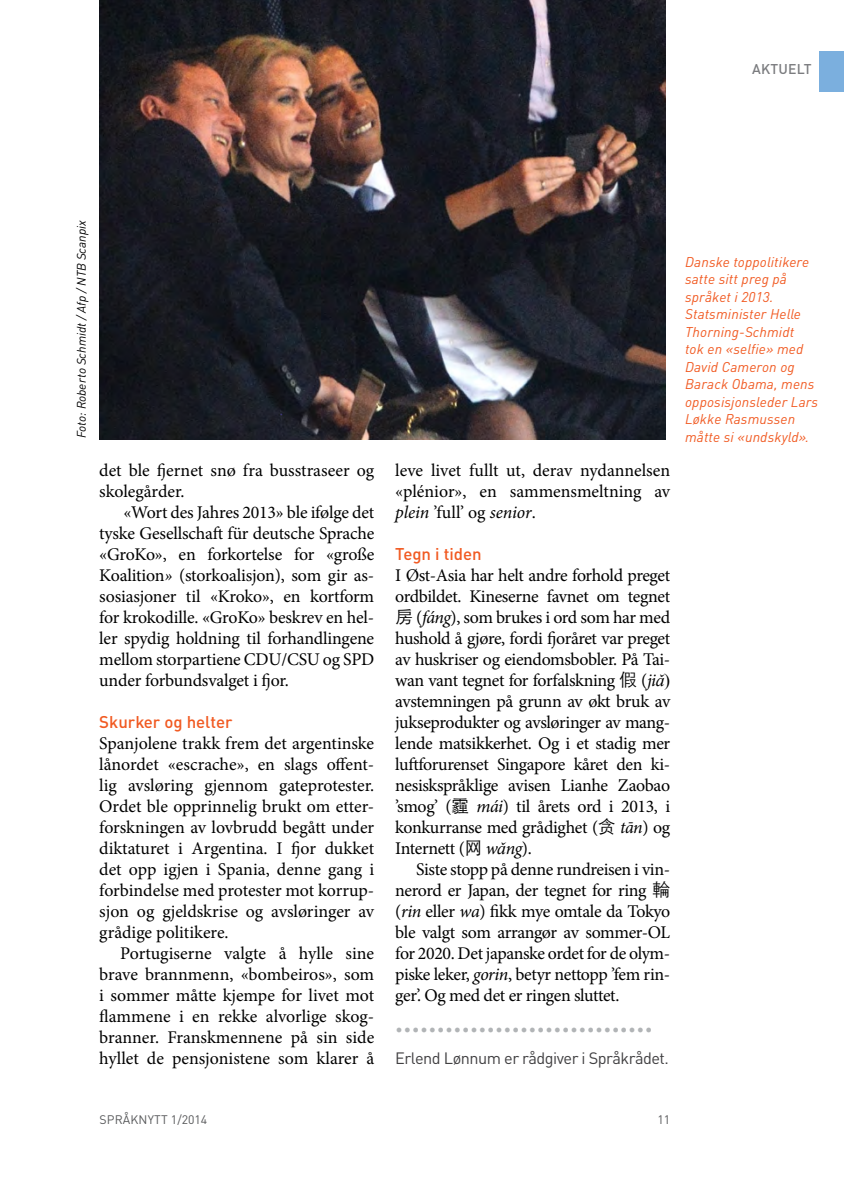
<style>
.page{position:relative;width:844px;height:1191px;background:#fff}
.page>*{position:absolute;margin:0;border:0;box-sizing:border-box;transform-origin:0 0}
.t1{font:700 31.5px "Minion Pro";color:#b1b4b6}
.t2{font:17.85px/21px "Minion Pro";letter-spacing:-.01em;color:#000;text-align:justify}
.t3{font:500 16.8px "DINOT";color:#f15a22}
.t4{font:16.28px "DINOT";color:#414042}
.t5{font:italic 14px/17.5px "DINOT";letter-spacing:.01em;color:#f15a22}
.t6{font:500 14px "DINOT";letter-spacing:.01em;color:#7b7c7f}
.t7{font:italic 12.25px "DINOT";letter-spacing:-.005em;color:#000}
.t8{font:12.25px "DINOT";color:#58595b}
.s1{font-style:italic}
.s2{font-family:"ST Heiti TC";font-weight:300}
.s3{font-family:"Times New Roman";font-style:italic}
.s4{font-family:"Times New Roman"}
</style>
<div class="page">
<div style="left:819px;top:51px;width:24px;height:41px;background:#7bafde"></div>
<img style="left:99px;top:0;width:566px;height:439px">
<p class="t6" style="left:752px;top:60px;width:61px">Aktuelt</p>
<p class="t7" style="left:74px;top:438px;width:219px;rotate:-90deg">Foto: Roberto Schmidt / Afp / NTB Scanpix</p>
<p class="t2" style="left:99px;top:459px;width:276px">det ble fjernet snø fra busstraseer og skolegårder.</p>
<p class="t2" style="left:99px;top:501px;width:276px;text-indent:24px">«Wort des Jahres 2013» ble ifølge det tyske Gesellschaft für deutsche Sprache «GroKo», en forkortelse for «große Koalition<span class="s1">»</span> (storkoalisjon), som gir as&shy;sosiasjoner til «Kroko», en kortform for krokodille. «GroKo» beskrev en hel&shy;ler spydig holdning til forhandlingene mellom storpartiene CDU/CSU og SPD under forbundsvalget i fjor.</p>
<p class="t3" style="left:99px;top:711px;width:135px">Skurker og helter</p>
<p class="t2" style="left:99px;top:732px;width:276px">Spanjolene trakk frem det argentinske lånordet «escrache», en slags offent&shy;lig avsløring gjennom gateprotester.<br>Ordet ble opprinnelig brukt om etter&shy;forskningen av lovbrudd begått under diktaturet i Argentina. I fjor dukket det opp igjen i Spania, denne gang i forbindelse med protester mot korrup&shy;sjon og gjeldskrise og avsløringer av grådige politikere.</p>
<p class="t2" style="left:99px;top:942px;width:276px;text-indent:21px">Portugiserne valgte å hylle sine brave brannmenn, «bombeiros», som i sommer måtte kjempe for livet mot flammene i en rekke alvorlige skog&shy;branner. Franskmennene på sin side hyllet de pensjonistene som klarer å</p>
<p class="t2" style="left:395px;top:459px;width:276px">leve livet fullt ut, derav nydannelsen «plénior», en sammensmeltning av <span class="s1">plein</span> ’full’ og <span class="s1">senior</span>.</p>
<p class="t3" style="left:395px;top:543px;width:88px">Tegn i tiden</p>
<p class="t2" style="left:395px;top:564px;width:276px">I Øst-Asia har helt andre forhold preget ordbildet. Kineserne favnet om tegnet<span class="s2">房</span> (<span class="s1">fáng</span>), som brukes i ord som har med hushold å gjøre, fordi fjoråret var preget av huskriser og eiendomsbobler. På Tai&shy;wan vant tegnet for forfalskning <span class="s2">假</span> (<span class="s1">ji</span><span class="s3">ǎ</span><span class="s4">) </span>avstemningen på grunn av økt bruk av jukseprodukter og avsløringer av mang&shy;lende matsikkerhet. Og i et stadig mer luftforurenset Singapore kåret den ki&shy;nesiskspråklige avisen Lianhe Zaobao ’smog’ (<span class="s2">霾</span> <span class="s1">mái</span>) til årets ord i 2013, i konkurranse med grådighet (<span class="s2">贪</span> <span class="s1">tān</span>) og Internett (<span class="s2">网</span> <span class="s1">w</span><span class="s3">ǎ</span><span class="s1">ng</span>).</p>
<p class="t2" style="left:395px;top:858px;width:276px;text-indent:21px">Siste stopp på denne rundreisen i vin&shy;nerord er Japan, der tegnet for ring <span class="s2">輪</span>(<span class="s1">rin</span> eller <span class="s1">wa</span>) fikk mye omtale da Tokyo ble valgt som arrangør av sommer-OL for 2020. Det japanske ordet for de olym&shy;piske leker, <span class="s1">gorin</span>, betyr nettopp ’fem rin&shy;ger’. Og med det er ringen sluttet.</p>
<h1 class="t1" style="left:395px;top:1000px;width:259px">...............................</h1>
<p class="t4" style="left:395px;top:1048px;width:275px">Erlend Lønnum er rådgiver i Språkrådet.</p>
<p class="t5" style="left:685px;top:253px;width:134px">Danske toppolitikere satte sitt preg på språket i 2013.<br>Statsminister Helle<br>Thorning-Schmidt<br>tok en «selfie» med<br>David Cameron og<br>Barack Obama, mens opposisjonsleder Lars<br>Løkke Rasmussen måtte si «undskyld».</p>
<p class="t8" style="left:100px;top:1111px;width:16px">SPRÅKNYTT</p>
<p class="t8" style="left:171px;top:1111px;width:38px">1/2014</p>
<p class="t8" style="left:657px;top:1111px;width:14px">11</p>
</div>
